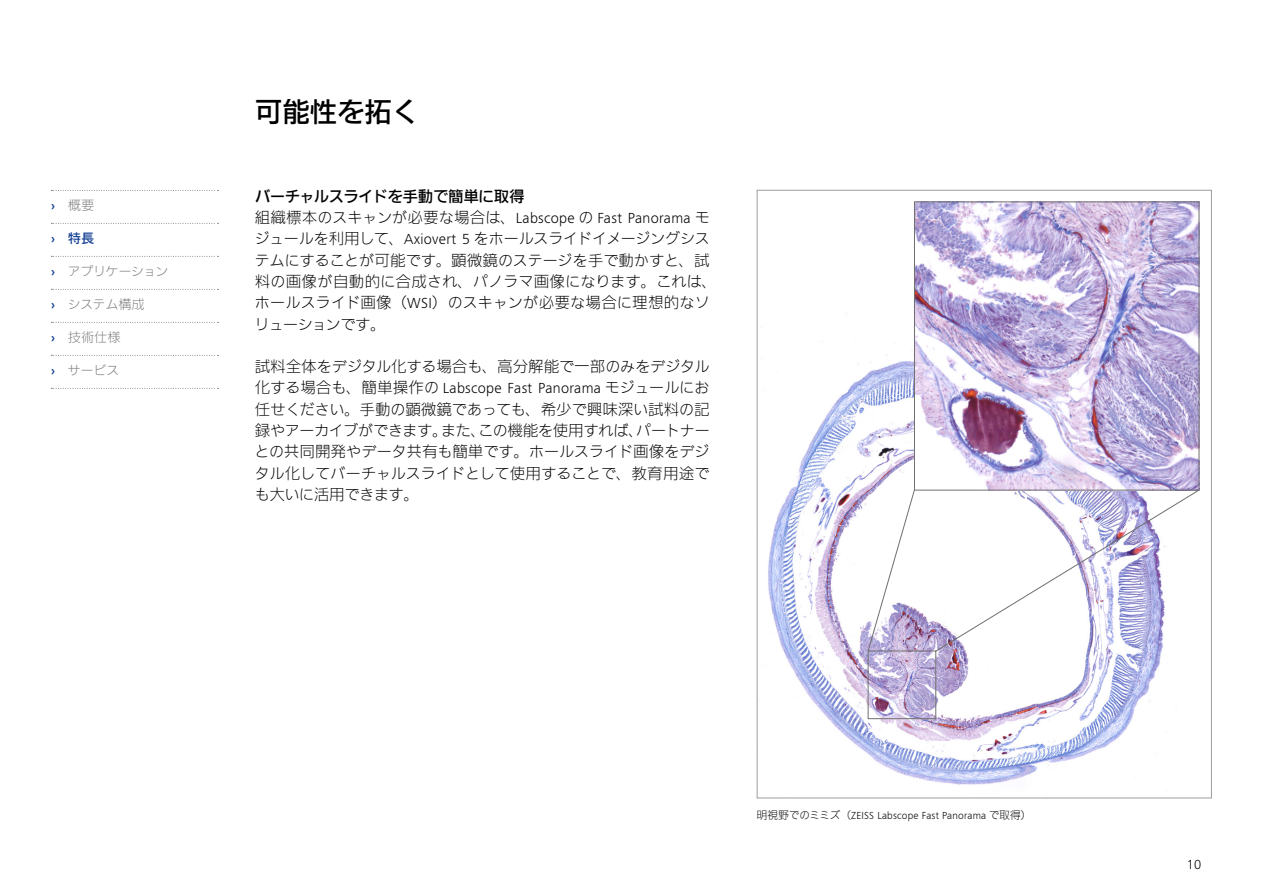
<style>
.page{position:relative;width:1263px;height:893px;background:#fff}
.page>*{position:absolute;margin:0;border:0;box-sizing:border-box;transform-origin:0 0}
.t1{font:500 27px "Iwa N Go Pro";letter-spacing:.015em;color:#000}
.t2{font:300 15px/21.3px "Iwa N Go Pro";letter-spacing:.01em;color:#000}
.t3{font:300 15px "ZEISS Frutiger Next W1 G";letter-spacing:.02em;color:#000}
.t4{font:500 15px "Iwa N Go Pro";letter-spacing:.005em;color:#000}
.t5{font:300 13.5px "ZEISS Frutiger Next W1 G";color:#000}
.t6{font:300 12.75px "Iwa N Go Pro";letter-spacing:-.005em;color:#7c7b7b}
.t7{font:500 12.75px "Iwa N Go Pro";color:#164194}
.t8{font:300 10.5px "ZEISS Frutiger Next W1 G";letter-spacing:.02em;color:#000}
.s1{font-family:"ZEISS Frutiger Next W1 G";font-weight:700;color:#164194}
.s2{font-family:"ZEISS Frutiger Next W1 G";font-weight:700}
.s3{font-family:"Iwa N Go Pro"}
.s4{font-family:"ZEISS Frutiger Next W1 G"}
</style>
<div class="page">
<img style="left:759px;top:313px;width:418px;height:472px">
<img style="left:916px;top:204px;width:281px;height:284px">
<div style="left:914px;top:202px;width:285px;height:288px;border:1px solid #706f6f"></div>
<div style="left:868px;top:651px;width:68px;height:68px;border:1px solid #706f6f"></div>
<svg style="left:867px;top:489px;width:48px;height:163px"></svg>
<svg style="left:935px;top:489px;width:265px;height:163px"></svg>
<svg style="left:51px;top:190px;width:168px;height:1px"></svg>
<svg style="left:51px;top:223px;width:168px;height:1px"></svg>
<svg style="left:51px;top:256px;width:168px;height:1px"></svg>
<svg style="left:51px;top:289px;width:168px;height:1px"></svg>
<svg style="left:51px;top:322px;width:168px;height:1px"></svg>
<svg style="left:51px;top:355px;width:168px;height:1px"></svg>
<svg style="left:51px;top:388px;width:168px;height:1px"></svg>
<p class="t6" style="left:51px;top:196px;width:45px"><span class="s1">›</span> 概要</p>
<p class="t7" style="left:51px;top:229px;width:45px"><span class="s2">›</span> 特長</p>
<p class="t6" style="left:51px;top:262px;width:119px"><span class="s1">›</span> アプリケーション</p>
<p class="t6" style="left:51px;top:295px;width:95px"><span class="s1">›</span> システム構成</p>
<p class="t6" style="left:51px;top:328px;width:71px"><span class="s1">›</span> 技術仕様</p>
<p class="t6" style="left:51px;top:361px;width:70px"><span class="s1">›</span> サービス</p>
<h1 class="t1" style="left:255px;top:91px;width:165px">可能性を拓く</h1>
<p class="t4" style="left:255px;top:185px;width:271px">バーチャルスライドを手動で簡単に取得</p>
<p class="t3" style="left:255px;top:208px;width:456px"><span class="s3">組織標本のスキャンが必要な場合は、</span>Labscope <span class="s3">の</span> Fast Panorama <span class="s3">モ</span></p>
<p class="t2" style="left:254px;top:227px;width:464px">ジュールを利用して、<span class="s4">Axiovert 5</span> をホールスライドイメージングシステムにすることが可能です。顕微鏡のステージを手で動かすと、試料の画像が自動的に合成され、パノラマ画像になります。これは、ホールスライド画像（<span class="s4">WSI</span>）のスキャンが必要な場合に理想的なソリューションです。</p>
<p class="t2" style="left:255px;top:355px;width:456px">試料全体をデジタル化する場合も、高分解能で一部のみをデジタル</p>
<p class="t3" style="left:255px;top:378px;width:456px"><span class="s3">化する場合も、簡単操作の</span> Labscope Fast Panorama <span class="s3">モジュールにお</span></p>
<p class="t2" style="left:255px;top:397px;width:457px;text-align:justify">任せください。手動の顕微鏡であっても、希少で興味深い試料の記録やアーカイブができます。また、この機能を使用すれば、パートナーとの共同開発やデータ共有も簡単です。ホールスライド画像をデジタル化してバーチャルスライドとして使用することで、教育用途でも大いに活用できます。</p>
<p class="t8" style="left:757px;top:809px;width:276px"><span class="s3">明視野でのミミズ（</span>ZEISS Labscope Fast Panorama <span class="s3">で取得）</span></p>
<p class="t5" style="left:1187px;top:855px;width:16px">10</p>
</div>
